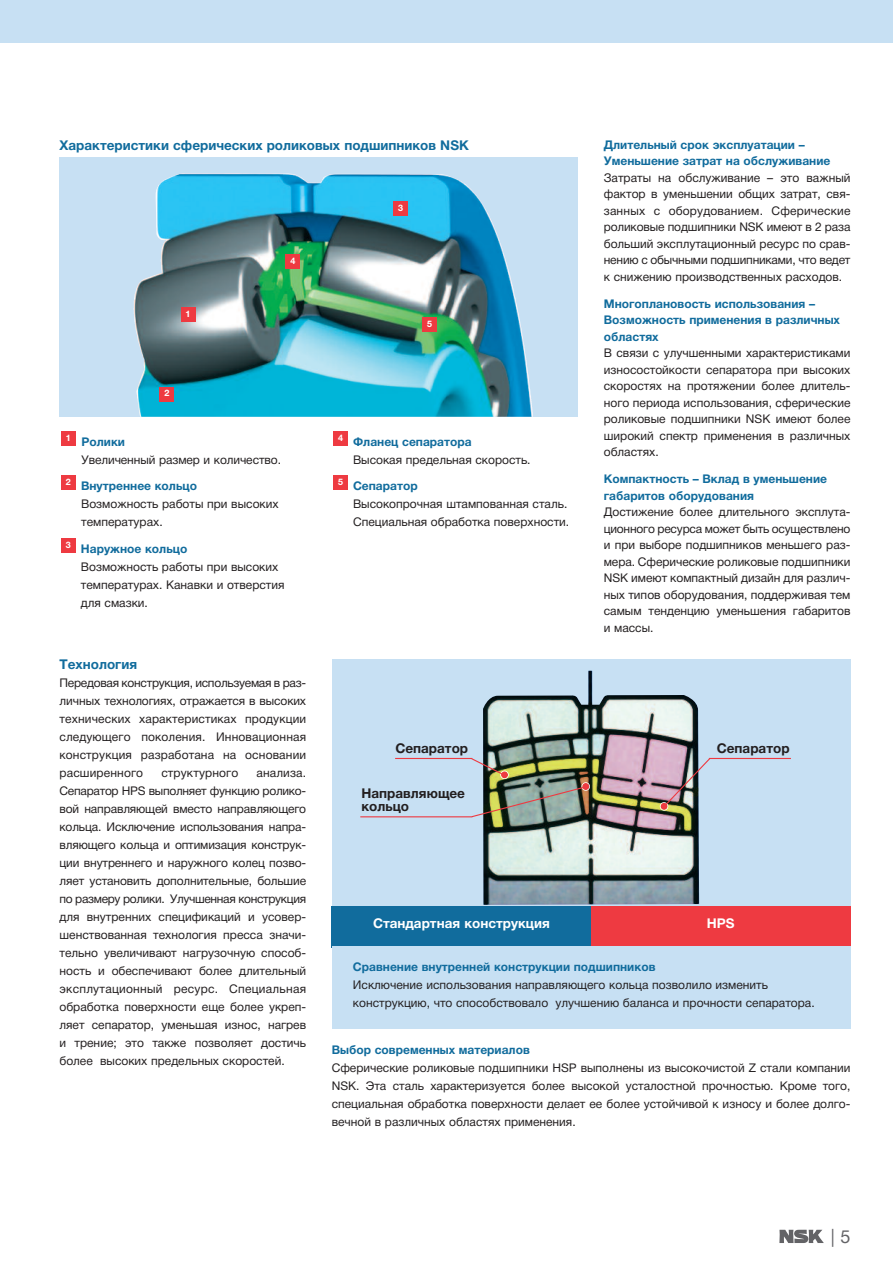
<style>
.page{position:relative;width:893px;height:1263px;background:#fff}
.page>*{position:absolute;margin:0;border:0;box-sizing:border-box;transform-origin:0 0}
.t1{font:18px "Helvetica Neue LTCYR";color:#636366}
.t2{font:700 13.5px "Helvetica Neue LTCYR";color:#116c9d}
.t3{font:700 13.5px/13.5px "Helvetica Neue LTCYR";color:#231f20}
.t4{font:700 13.5px "Helvetica Neue LTCYR";color:#fff}
.t5{font:12px/18px "Helvetica Neue LTCYR";color:#231f20;text-align:justify}
.t6{font:700 12px/16.5px "Helvetica Neue LTCYR";color:#116c9d}
.t7{font:700 9px "Helvetica Neue LTCYR";color:#fff}
</style>
<div class="page">
<svg style="left:779px;top:1229px;width:44px;height:1px"></svg>
<svg style="left:779px;top:1230px;width:45px;height:13px"></svg>
<div style="left:0;top:0;width:893px;height:43px;background:#c7e0f3"></div>
<svg style="left:60px;top:157px;width:518px;height:260px;background:#7cbccf"></svg>
<img style="left:134px;top:173px;width:338px;height:135px">
<div style="left:333px;top:475px;width:15px;height:15px;background:#ee3a41"></div>
<div style="left:333px;top:431px;width:15px;height:15px;background:#ee3a41"></div>
<div style="left:61px;top:538px;width:15px;height:15px;background:#ee3a41"></div>
<div style="left:61px;top:475px;width:15px;height:15px;background:#ee3a41"></div>
<div style="left:61px;top:431px;width:15px;height:15px;background:#ee3a41"></div>
<div style="left:159px;top:387px;width:15px;height:14px;background:#ee3a41"></div>
<div style="left:393px;top:201px;width:15px;height:15px;background:#ee3a41"></div>
<div style="left:285px;top:254px;width:15px;height:15px;background:#ee3a41"></div>
<div style="left:422px;top:317px;width:15px;height:15px;background:#ee3a41"></div>
<div style="left:181px;top:307px;width:15px;height:15px;background:#ee3a41"></div>
<div style="left:332px;top:659px;width:518px;height:285px;background:#c7e0f3"></div>
<img style="left:483px;top:671px;width:216px;height:234px">
<div style="left:332px;top:906px;width:259px;height:41px;background:#116c9d"></div>
<div style="left:591px;top:906px;width:259px;height:41px;background:#ee3a41"></div>
<div style="left:501px;top:771px;width:7px;height:7px;background:#ee3a41;border-radius:50%"></div>
<div style="left:500px;top:770px;width:9px;height:9px;border:2px solid #fff;border-radius:50%"></div>
<hr style="left:395px;top:758px;width:77px;height:1px;background:#ee3a41">
<svg style="left:470px;top:757px;width:34px;height:18px"></svg>
<div style="left:660px;top:802px;width:8px;height:9px;border:2px solid #fff;border-radius:50%"></div>
<hr style="left:709px;top:758px;width:82px;height:1px;background:#ee3a41">
<svg style="left:663px;top:757px;width:48px;height:51px"></svg>
<div style="left:581px;top:782px;width:9px;height:9px;border:2px solid #fff;border-radius:50%"></div>
<hr style="left:360px;top:816px;width:112px;height:1px;background:#ee3a41">
<svg style="left:470px;top:785px;width:118px;height:33px;background:#879284"></svg>
<div style="left:332px;top:946px;width:518px;height:83px;background:#c7e0f3"></div>
<p class="t2" style="left:60px;top:140px;width:411px">Характеристики сферических роликовых подшипников NSK</p>
<p class="t6" style="left:604px;top:137px;width:228px">Длительный срок эксплуатации –<br>Уменьшение затрат на обслуживание</p>
<p class="t5" style="left:604px;top:171px;width:248px;line-height:16.5px">Затраты на обслуживание – это важный фактор в уменьшении общих затрат, свя&shy;занных с оборудованием. Сферические роликовые подшипники NSK имеют в 2 раза больший эксплутационный ресурс по срав&shy;нению с обычными подшипниками, что ведет к снижению производственных расходов.</p>
<p class="t6" style="left:604px;top:296px;width:238px">Многоплановость использования –<br>Возможность применения в различных областях</p>
<p class="t5" style="left:604px;top:346px;width:248px;line-height:16.5px">В связи с улучшенными характеристиками износостойкости сепаратора при высоких скоростях на протяжении более длитель&shy;ного периода использования, сферические роликовые подшипники NSK имеют более широкий спектр применения в различных областях.</p>
<p class="t6" style="left:604px;top:472px;width:225px">Компактность – Вклад в уменьшение габаритов оборудования</p>
<p class="t5" style="left:604px;top:505px;width:248px;line-height:16.5px">Достижение более длительного эксплута&shy;ционного ресурса может быть осуществлено и при выборе подшипников меньшего раз&shy;мера. Сферические роликовые подшипники NSK имеют компактный дизайн для различ&shy;ных типов оборудования, поддерживая тем самым тенденцию уменьшения габаритов и массы.</p>
<p class="t7" style="left:398px;top:205px;width:7px">3</p>
<p class="t7" style="left:290px;top:257px;width:7px">4</p>
<p class="t7" style="left:186px;top:310px;width:7px">1</p>
<p class="t7" style="left:427px;top:320px;width:7px">5</p>
<p class="t7" style="left:164px;top:390px;width:7px">2</p>
<p class="t7" style="left:338px;top:434px;width:7px">4</p>
<p class="t7" style="left:66px;top:434px;width:7px">1</p>
<p class="t6" style="left:353px;top:434px;width:120px">Фланец сепаратора</p>
<p class="t5" style="left:353px;top:452px;width:179px">Высокая предельная скорость.</p>
<p class="t6" style="left:353px;top:479px;width:66px">Сепаратор</p>
<p class="t5" style="left:353px;top:496px;width:218px">Высокопрочная штампованная сталь.<br>Специальная обработка поверхности.</p>
<p class="t6" style="left:81px;top:434px;width:45px">Ролики</p>
<p class="t5" style="left:81px;top:452px;width:201px">Увеличенный размер и количество.</p>
<p class="t6" style="left:81px;top:479px;width:118px">Внутреннее кольцо</p>
<p class="t5" style="left:81px;top:496px;width:199px">Возможность работы при высоких температурах.</p>
<p class="t6" style="left:81px;top:541px;width:108px">Наружное кольцо</p>
<p class="t5" style="left:81px;top:559px;width:205px;text-align:left">Возможность работы при высоких температурах. Канавки и отверстия для смазки.</p>
<p class="t7" style="left:66px;top:479px;width:7px">2</p>
<p class="t7" style="left:338px;top:479px;width:7px">5</p>
<p class="t7" style="left:66px;top:541px;width:7px">3</p>
<p class="t2" style="left:60px;top:659px;width:79px">Технология</p>
<p class="t5" style="left:60px;top:675px;width:248px">Передовая конструкция, используемая в раз&shy;личных технологиях, отражается в высоких технических характеристиках продукции следующего поколения. Инновационная конструкция разработана на основании расширенного</p>
<p class="t5" style="left:161px;top:765px;width:78px">структурного</p>
<p class="t5" style="left:60px;top:765px;width:248px;text-indent:197px">анализа.<br>Сепаратор HPS выполняет функцию ролико&shy;вой направляющей вместо направляющего кольца. Исключение использования напра&shy;вляющего кольца и оптимизация конструк&shy;ции внутреннего и наружного колец позво&shy;ляет установить дополнительные, большие по размеру ролики. Улучшенная конструкция для внутренних спецификаций и усовер&shy;шенствованная технология пресса значи&shy;тельно увеличивают нагрузочную способ&shy;ность и обеспечивают более длительный эксплутационный ресурс. Специальная обработка поверхности еще более укреп&shy;ляет сепаратор, уменьшая износ, нагрев и трение; это также позволяет достичь более высоких предельных скоростей.</p>
<p class="t3" style="left:395px;top:742px;width:74px">Сепаратор</p>
<p class="t3" style="left:717px;top:742px;width:74px">Сепаратор</p>
<p class="t3" style="left:361px;top:787px;width:105px">Направляющее кольцо</p>
<p class="t4" style="left:373px;top:918px;width:178px">Стандартная конструкция</p>
<p class="t4" style="left:707px;top:918px;width:29px">HPS</p>
<p class="t6" style="left:353px;top:960px;width:304px">Сравнение внутренней конструкции подшипников</p>
<p class="t5" style="left:353px;top:977px;width:463px">Исключение использования направляющего кольца позволило изменить конструкцию, что способствовало улучшению баланса и прочности сепаратора.</p>
<p class="t6" style="left:332px;top:1043px;width:200px">Выбор современных материалов</p>
<p class="t5" style="left:332px;top:1060px;width:520px">Сферические роликовые подшипники HSP выполнены из высокочистой Z стали компании NSK. Эта сталь характеризуется более высокой усталостной прочностью. Кроме того, специальная обработка поверхности делает ее более устойчивой к износу и более долго&shy;вечной в различных областях применения.</p>
<h1 class="t1" style="left:831px;top:1230px;width:21px">| 5</h1>
</div>
